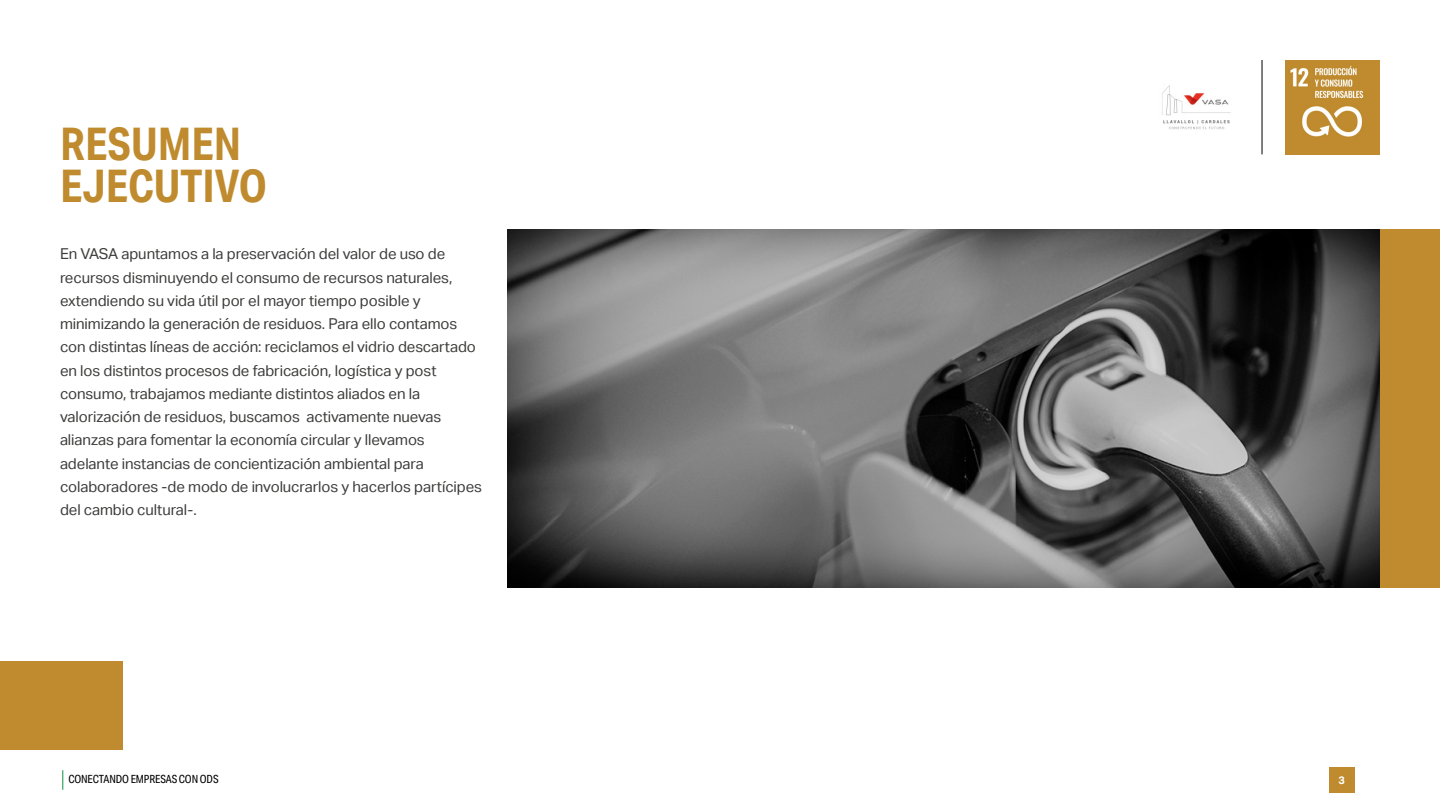
<style>
.page{position:relative;width:1440px;height:810px;background:#fff}
.page>*{position:absolute;margin:0;border:0;box-sizing:border-box;transform-origin:0 0}
.t1{font:700 45px/42.8px "Aktiv Grotesk Cd";color:#bf8b2e}
.t2{font:15px/23.2px "Aktiv Grotesk";letter-spacing:-.005em;color:#3c3c3b}
.t3{font:11.25px "Aktiv Grotesk Cd";letter-spacing:-.01em;color:#000}
.t4{font:700 10.88px "Aktiv Grotesk";color:#fff}
</style>
<div class="page">
<svg style="left:62px;top:770px;width:1px;height:20px"></svg>
<img style="left:1285px;top:60px;width:95px;height:95px">
<hr style="left:1262px;top:60px;width:1px;height:94px;background:#000">
<div style="left:1329px;top:767px;width:25px;height:26px;background:#bf8b2e"></div>
<img style="left:1162px;top:85px;width:69px;height:45px">
<img style="left:508px;top:229px;width:872px;height:359px">
<div style="left:1380px;top:229px;width:60px;height:359px;background:#bf8b2e"></div>
<div style="left:0;top:661px;width:123px;height:89px;background:#bf8b2e"></div>
<h1 class="t1" style="left:60px;top:122px;width:209px">RESUMEN<br>EJECUTIVO</h1>
<p class="t2" style="left:60px;top:242px;width:424px">En VASA apuntamos a la preservación del valor de uso de recursos disminuyendo el consumo de recursos naturales, extendiendo su vida útil por el mayor tiempo posible y minimizando la generación de residuos. Para ello contamos con distintas líneas de acción: reciclamos el vidrio descartado en los distintos procesos de fabricación, logística y post consumo, trabajamos mediante distintos aliados en la valorización de residuos, buscamos activamente nuevas alianzas para fomentar la economía circular y llevamos adelante instancias de concientización ambiental para colaboradores -de modo de involucrarlos y hacerlos partícipes del cambio cultural-.</p>
<p class="t3" style="left:68px;top:773px;width:152px">CONECTANDO EMPRESAS CON ODS</p>
<p class="t4" style="left:1338px;top:774px;width:8px">3</p>
</div>
